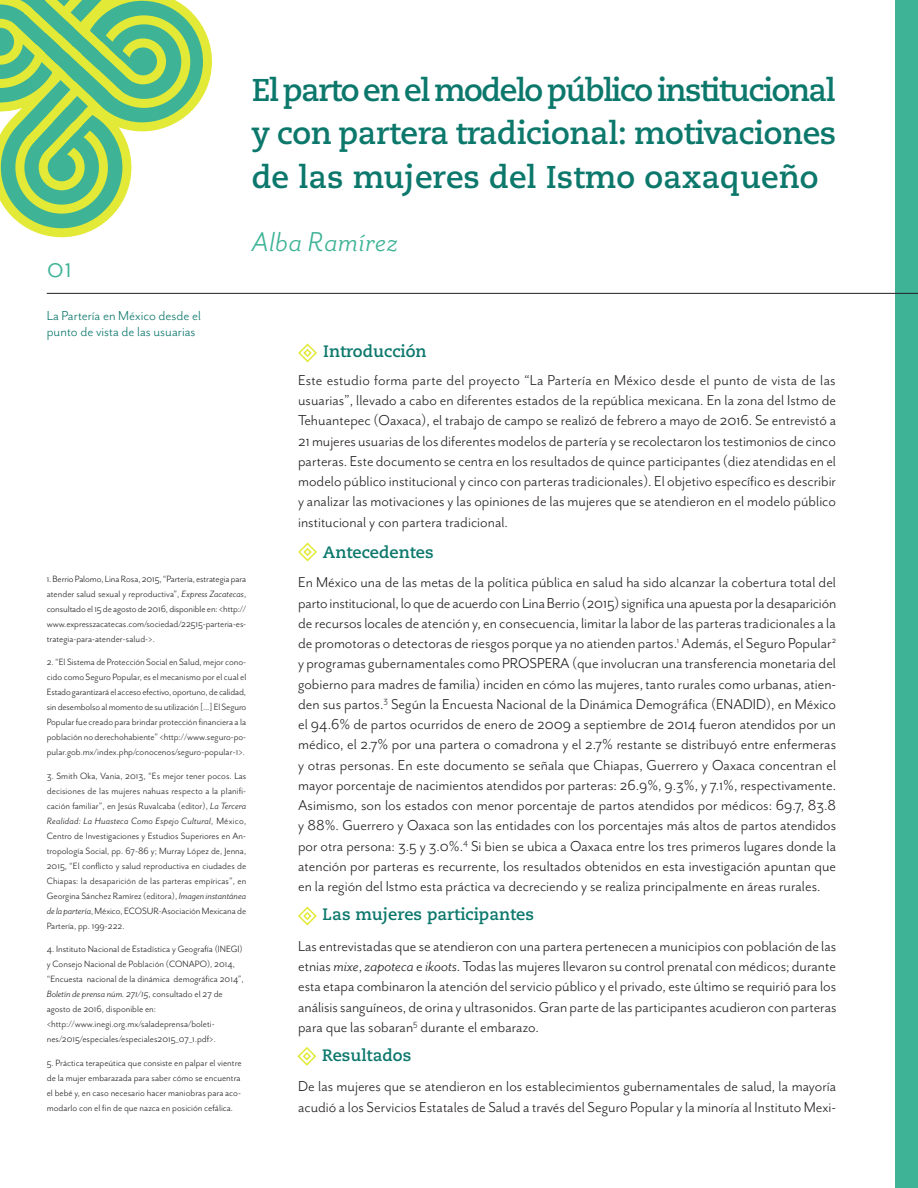
<style>
.page{position:relative;width:918px;height:1188px;background:#fff}
.page>*{position:absolute;margin:0;border:0;box-sizing:border-box;transform-origin:0 0}
.t1{font:700 31.5px/43.5px "Caecilia LT Std";color:#0c786c;text-align:justify}
.t2{font:italic 31.5px "Mr Eaves San OT";letter-spacing:.02em;color:#3eb396}
.t3{font:31.5px "Mr Eaves San OT";color:#3eb396}
.t4{font:16.5px/20.2px "Mr Eaves San OT";color:#231f20;text-align:justify}
.t5{font:700 16.5px "Caecilia LT Std";color:#0c786c}
.t6{font:15px "Mr Eaves San OT";color:#0c786c}
.t7{font:10.5px/15px "Mr Eaves San OT";color:#231f20;text-align:justify}
.s1{font-style:italic}
</style>
<div class="page">
<svg style="left:298px;top:343px;width:19px;height:20px"></svg>
<svg style="left:298px;top:906px;width:19px;height:20px"></svg>
<svg style="left:297px;top:1047px;width:20px;height:19px"></svg>
<svg style="left:298px;top:542px;width:19px;height:20px"></svg>
<div style="left:895px;top:0;width:23px;height:1188px;background:#3eb396"></div>
<hr style="left:47px;top:293px;width:871px;height:1px;background:#231f20">
<svg style="left:0;top:0;width:208px;height:238px"></svg>
<p class="t1" style="left:252px;top:68px;width:586px">El parto en el modelo público institucional y con partera tradicional: motivaciones de las mujeres del Istmo oaxaqueño</p>
<p class="t3" style="left:47px;top:250px;width:27px">01</p>
<p class="t6" style="left:47px;top:307px;width:156px">La Partería en México desde el</p>
<p class="t6" style="left:47px;top:324px;width:150px">punto de vista de las usuarias</p>
<p class="t2" style="left:252px;top:225px;width:148px">Alba Ramírez</p>
<p class="t5" style="left:323px;top:342px;width:105px">Introducción</p>
<p class="t4" style="left:298px;top:370px;width:540px">Este estudio forma parte del proyecto “La Partería en México desde el punto de vista de las usuarias”, llevado a cabo en diferentes estados de la república mexicana. En la zona del Istmo de Tehuantepec (Oaxaca), el trabajo de campo se realizó de febrero a mayo de 2016. Se entrevistó a 21 mujeres usuarias de los diferentes modelos de partería y se recolectaron los testimonios de cinco parteras. Este documento se centra en los resultados de quince participantes (diez atendidas en el modelo público institucional y cinco con parteras tradicionales). El objetivo específico es describir y analizar las motivaciones y las opiniones de las mujeres que se atendieron en el modelo público institucional y con partera tradicional.</p>
<p class="t5" style="left:323px;top:543px;width:112px">Antecedentes</p>
<p class="t7" style="left:47px;top:571px;width:201px">1. Berrio Palomo, Lina Rosa, 2015, “Partería, estrategia para atender salud sexual y reproductiva”, <span class="s1">Express Zacatecas</span>, consultado el 15 de agosto de 2016, disponible en: &lt;http:// www.expresszacatecas.com/sociedad/22515-parteria-es&shy;trategia-para-atender-salud-&gt;.</p>
<p class="t7" style="left:47px;top:655px;width:201px">2. “El Sistema de Protección Social en Salud, mejor cono&shy;cido como Seguro Popular, es el mecanismo por el cual el Estado garantizará el acceso efectivo, oportuno, de calidad, sin desembolso al momento de su utilización [...] El Seguro Popular fue creado para brindar protección financiera a la población no derechohabiente” &lt;http://www.seguro-po&shy;pular.gob.mx/index.php/conocenos/seguro-popular-1&gt;.</p>
<p class="t7" style="left:47px;top:768px;width:201px">3. Smith Oka, Vania, 2013, “Es mejor tener pocos. Las decisiones de las mujeres nahuas respecto a la planifi&shy;cación familiar”, en Jesús Ruvalcaba (editor), <span class="s1">La Tercera Realidad: La Huasteca Como Espejo Cultural</span>, México, Centro de Investigaciones y Estudios Superiores en An&shy;tropología Social, pp. 67-86 y; Murray López de, Jenna, 2015, “El conflicto y salud reproductiva en ciudades de Chiapas: la desaparición de las parteras empíricas”, en Georgina Sánchez Ramírez (editora), <span class="s1">Imagen instantánea de la partería</span>, México, ECOSUR-Asociación Mexicana de Partería, pp. 199-222.</p>
<p class="t7" style="left:47px;top:942px;width:198px;text-align:left">4. Instituto Nacional de Estadística y Geografía (INEGI) y Consejo Nacional de Población (CONAPO), 2014, “Encuesta nacional de la dinámica demográfica 2014”, <span class="s1">Boletín de prensa núm. 271/15</span>, consultado el 27 de agosto de 2016, disponible en:</p>
<p class="t7" style="left:47px;top:1017px;width:171px">&lt;http://www.inegi.org.mx/saladeprensa/boleti&shy;nes/2015/especiales/especiales2015_07_1.pdf&gt;.</p>
<p class="t7" style="left:47px;top:1055px;width:196px">5. Práctica terapeútica que consiste en palpar el vientre de la mujer embarazada para saber cómo se encuentra el bebé y, en caso necesario hacer maniobras para aco&shy;modarlo con el fin de que nazca en posición cefálica.</p>
<p class="t4" style="left:298px;top:573px;width:540px">En México una de las metas de la política pública en salud ha sido alcanzar la cobertura total del parto institucional, lo que de acuerdo con Lina Berrio (2015) significa una apuesta por la desaparición de recursos locales de atención y, en consecuencia, limitar la labor de las parteras tradicionales a la de promotoras o detectoras de riesgos porque ya no atienden partos.<sup>1</sup> Además, el Seguro Popular<sup>2 </sup>y programas gubernamentales como PROSPERA (que involucran una transferencia monetaria del gobierno para madres de familia) inciden en cómo las mujeres, tanto rurales como urbanas, atien&shy;den sus partos.<sup>3</sup> Según la Encuesta Nacional de la Dinámica Demográfica (ENADID), en México el 94.6% de partos ocurridos de enero de 2009 a septiembre de 2014 fueron atendidos por un médico, el 2.7% por una partera o comadrona y el 2.7% restante se distribuyó entre enfermeras y otras personas. En este documento se señala que Chiapas, Guerrero y Oaxaca concentran el mayor porcentaje de nacimientos atendidos por parteras: 26.9%, 9.3%, y 7.1%, respectivamente.<br>Asimismo, son los estados con menor porcentaje de partos atendidos por médicos: 69.7, 83.8 y 88%. Guerrero y Oaxaca son las entidades con los porcentajes más altos de partos atendidos por otra persona: 3.5 y 3.0%.<sup>4</sup> Si bien se ubica a Oaxaca entre los tres primeros lugares donde la atención por parteras es recurrente, los resultados obtenidos en esta investigación apuntan que en la región del Istmo esta práctica va decreciendo y se realiza principalmente en áreas rurales.</p>
<p class="t5" style="left:322px;top:905px;width:213px">Las mujeres participantes</p>
<p class="t4" style="left:298px;top:936px;width:540px">Las entrevistadas que se atendieron con una partera pertenecen a municipios con población de las etnias <span class="s1">mixe</span>, <span class="s1">zapoteca</span> e <span class="s1">ikoots</span>. Todas las mujeres llevaron su control prenatal con médicos; durante esta etapa combinaron la atención del servicio público y el privado, este último se requirió para los análisis sanguíneos, de orina y ultrasonidos. Gran parte de las participantes acudieron con parteras para que las sobaran<sup>5</sup> durante el embarazo.</p>
<p class="t5" style="left:322px;top:1045px;width:91px">Resultados</p>
<p class="t4" style="left:298px;top:1077px;width:540px">De las mujeres que se atendieron en los establecimientos gubernamentales de salud, la mayoría acudió a los Servicios Estatales de Salud a través del Seguro Popular y la minoría al Instituto Mexi-</p>
</div>
